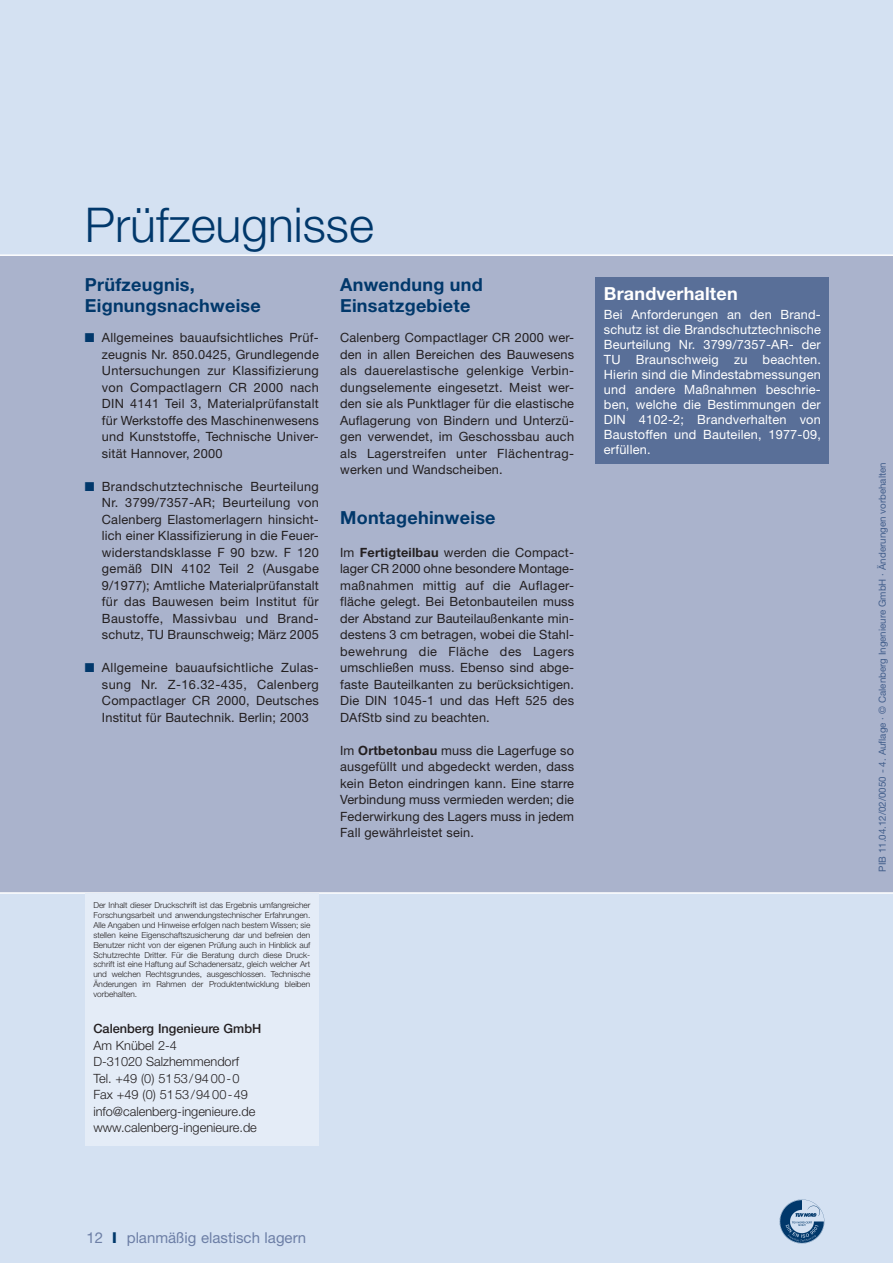
<style>
.page{position:relative;width:893px;height:1263px;background:#fff}
.page>*{position:absolute;margin:0;border:0;box-sizing:border-box;transform-origin:0 0}
.t1{font:300 48px "Helvetica Neue";color:#01386b}
.t2{font:700 18px/21px "Helvetica Neue";letter-spacing:.015em;color:#01386b}
.t3{font:700 18px "Helvetica Neue";letter-spacing:.01em;color:#fff}
.t4{font:15px "Helvetica Neue";color:#6d7fa6}
.t5{font:12.75px/16.5px "Helvetica Neue";letter-spacing:.015em;color:#231f20;text-align:justify}
.t6{font:12.75px/15px "Helvetica Neue";letter-spacing:.015em;color:#fff;text-align:justify}
.t7{font:300 12.75px/16.5px "Helvetica Neue";color:#231f20}
.t8{font:500 12.75px "Helvetica Neue";color:#231f20}
.t9{font:9.75px "Helvetica Neue";color:#435f8c}
.t10{font:300 8.25px/9.9px "Helvetica Neue";color:#231f20;text-align:justify}
.s1{color:#01386b}
.s2{font-weight:700}
.s3{font-weight:800;color:#01386b}
</style>
<div class="page">
<div style="left:0;top:0;width:892px;height:1263px;background:#d4e1f2"></div>
<div style="left:0;top:255px;width:892px;height:638px;background:#aab3cc"></div>
<hr style="left:0;top:254px;width:892px;height:2px;background:#fff">
<img style="left:779px;top:1199px;width:46px;height:45px">
<div style="left:595px;top:277px;width:234px;height:187px;background:#596f98"></div>
<hr style="left:0;top:892px;width:892px;height:2px;background:#fff">
<div style="left:85px;top:893px;width:234px;height:253px;background:#e4ecf7"></div>
<h1 class="t1" style="left:85px;top:208px;width:290px">Prüfzeugnisse</h1>
<h2 class="t2" style="left:85px;top:275px;width:177px">Prüfzeugnis,<br>Eignungsnachweise</h2>
<p class="t5" style="left:102px;top:331px;width:218px;text-indent:-17px"><span class="s1">■</span> Allgemeines bauaufsichtliches Prüf&shy;zeugnis Nr. 850.0425, Grundlegende Untersuchungen zur Klassifizierung von Compactlagern CR 2000 nach DIN 4141 Teil 3, Materialprüfanstalt für Werkstoffe des Maschinenwesens und Kunststoffe, Technische Univer&shy;sität Hannover, 2000</p>
<p class="t5" style="left:102px;top:479px;width:218px;text-indent:-17px"><span class="s1">■</span> Brandschutztechnische Beurteilung Nr. 3799/7357-AR; Beurteilung von Calenberg Elastomerlagern hinsicht&shy;lich einer Klassifizierung in die Feuer&shy;widerstandsklasse F 90 bzw. F 120 gemäß DIN 4102 Teil 2 (Ausgabe 9/1977); Amtliche Materialprüfanstalt für das Bauwesen beim Institut für Baustoffe, Massivbau und Brand&shy;schutz, TU Braunschweig; März 2005</p>
<p class="t5" style="left:102px;top:661px;width:218px;text-indent:-17px"><span class="s1">■</span> Allgemeine bauaufsichtliche Zulas&shy;sung Nr. Z-16.32-435, Calenberg Compactlager CR 2000, Deutsches Institut für Bautechnik. Berlin; 2003</p>
<h2 class="t2" style="left:340px;top:275px;width:144px">Anwendung und<br>Einsatzgebiete</h2>
<p class="t5" style="left:340px;top:331px;width:235px">Calenberg Compactlager CR 2000 wer&shy;den in allen Bereichen des Bauwesens als dauerelastische gelenkige Verbin&shy;dungselemente eingesetzt. Meist wer&shy;den sie als Punktlager für die elastische Auflagerung von Bindern und Unterzü&shy;gen verwendet, im Geschossbau auch als Lagerstreifen unter Flächentrag&shy;werken und Wandscheiben.</p>
<h2 class="t2" style="left:340px;top:509px;width:157px">Montagehinweise</h2>
<p class="t5" style="left:340px;top:545px;width:235px">Im <span class="s2">Fertigteilbau</span> werden die Compact&shy;lager CR 2000 ohne besondere Montage&shy;maßnahmen mittig auf die Auflager&shy;fläche gelegt. Bei Betonbauteilen muss der Abstand zur Bauteilaußenkante min&shy;destens 3 cm betragen, wobei die Stahl&shy;bewehrung die Fläche des Lagers umschließen muss. Ebenso sind abge&shy;faste Bauteilkanten zu berücksichtigen.<br>Die DIN 1045-1 und das Heft 525 des DAfStb sind zu beachten.</p>
<p class="t5" style="left:340px;top:743px;width:235px">Im <span class="s2">Ortbetonbau</span> muss die Lagerfuge so ausgefüllt und abgedeckt werden, dass kein Beton eindringen kann. Eine starre Verbindung muss vermieden werden; die Federwirkung des Lagers muss in jedem Fall gewährleistet sein.</p>
<p class="t10" style="left:93px;top:901px;width:218px">Der Inhalt dieser Druckschrift ist das Ergebnis umfangreicher Forschungsarbeit und anwendungstechnischer Erfahrungen.<br>Alle Angaben und Hinweise erfolgen nach bestem Wissen; sie stellen keine Eigenschaftszusicherung dar und befreien den Benutzer nicht von der eigenen Prüfung auch in Hinblick auf Schutzrechte Dritter. Für die Beratung durch diese Druck&shy;schrift ist eine Haftung auf Schadenersatz, gleich welcher Art und welchen Rechtsgrundes, ausgeschlossen. Technische Änderungen im Rahmen der Produktentwicklung bleiben vorbehalten.</p>
<p class="t8" style="left:93px;top:1024px;width:169px">Calenberg Ingenieure GmbH</p>
<p class="t7" style="left:93px;top:1038px;width:165px">Am Knübel 2-4<br>D-31020 Salzhemmendorf<br>Tel. +49 (0) 5153/94 00-0<br>Fax +49 (0) 5153/94 00-49 info@calenberg-ingenieure.de www.calenberg-ingenieure.de</p>
<h2 class="t3" style="left:604px;top:287px;width:135px">Brandverhalten</h2>
<p class="t6" style="left:604px;top:308px;width:218px">Bei Anforderungen an den Brand&shy;schutz ist die Brandschutztechnische Beurteilung Nr. 3799/7357-AR- der TU Braunschweig zu beachten.<br>Hierin sind die Mindestabmessungen und andere Maßnahmen beschrie&shy;ben, welche die Bestimmungen der DIN 4102-2; Brandverhalten von Baustoffen und Bauteilen, 1977-09, erfüllen.</p>
<p class="t4" style="left:86px;top:1233px;width:221px">12 <span class="s3">I</span> planmäßig elastisch lagern</p>
<p class="t9" style="left:878px;top:872px;width:411px;rotate:-90deg">PIB 11.04.12/02/0050 - 4. Auflage · © Calenberg Ingenieure GmbH · Änderungen vorbehalten</p>
</div>
